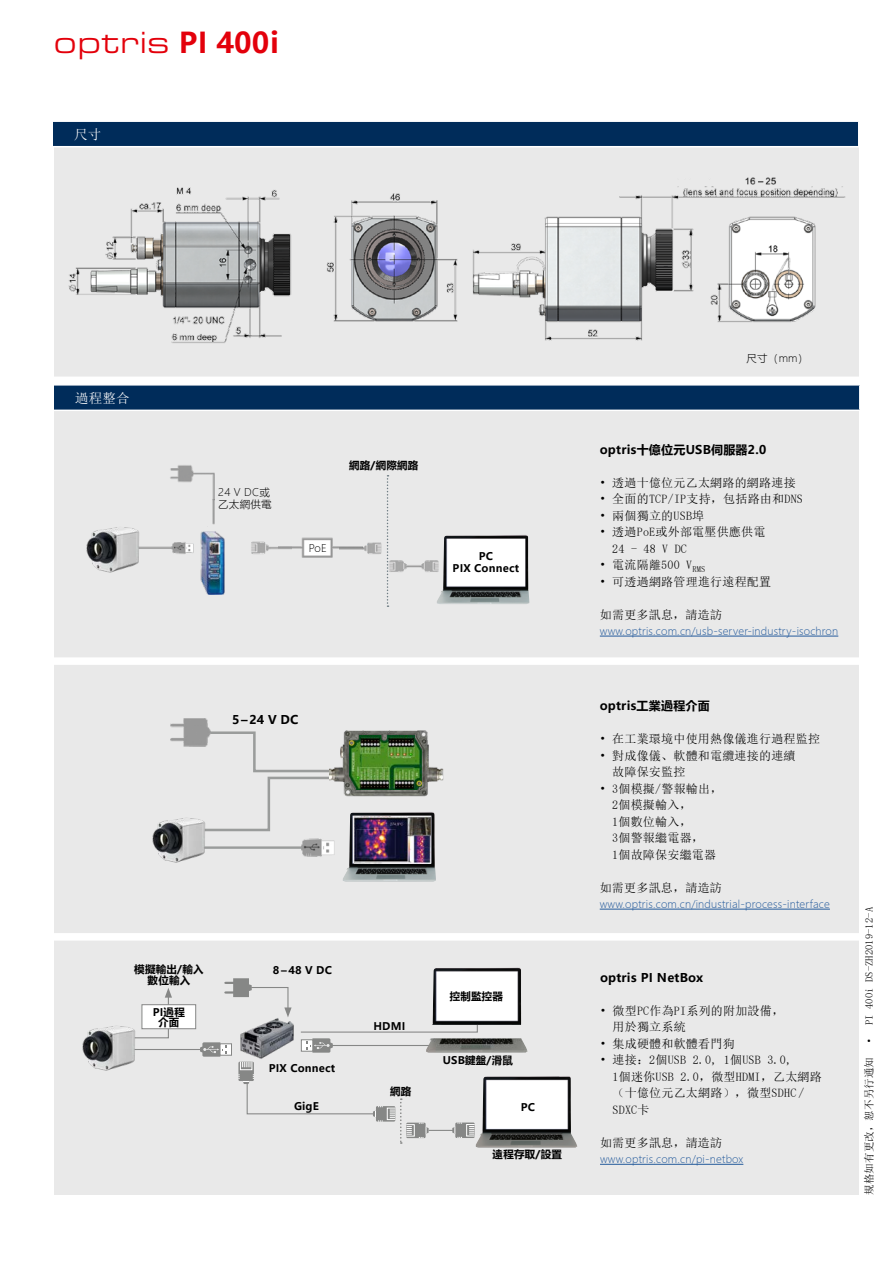
<style>
.page{position:relative;width:893px;height:1263px;background:#fff}
.page>*{position:absolute;margin:0;border:0;box-sizing:border-box;transform-origin:0 0}
.t1{font:31.5px "Eurostile Ext";letter-spacing:.02em;color:#e3000b}
.t2{font:13.5px "Sim Sun";letter-spacing:.01em;color:#fff}
.t3{font:12px/16.5px "Sim Sun";letter-spacing:.02em;color:#000}
.t4{font:700 12px "Microsoft Ya Hei";letter-spacing:.02em;color:#000}
.t5{font:300 10.5px "Microsoft Ya Hei";letter-spacing:.02em;color:#22599b}
.t6{font:700 10.5px/10.5px "Microsoft Ya Hei";letter-spacing:.02em;color:#000;text-align:center}
.t7{font:10.5px "Sim Sun";letter-spacing:.01em;color:#000}
.t8{font:300 10.5px/12px "Microsoft Ya Hei";letter-spacing:.02em;color:#000}
.s1{font-family:"Microsoft Ya Hei";font-weight:700;font-size:28.5px}
</style>
<div class="page">
<div style="left:54px;top:140px;width:805px;height:1055px;background:#e9e9e9"></div>
<div style="left:53px;top:121px;width:806px;height:26px;background:#002c5a"></div>
<hr style="left:53px;top:120px;width:806px;height:2px;background:#fff">
<svg style="left:858px;top:122px;width:1px;height:24px"></svg>
<hr style="left:53px;top:146px;width:806px;height:1px;background:#fff">
<div style="left:54px;top:385px;width:806px;height:25px;background:#002c5a"></div>
<hr style="left:54px;top:384px;width:806px;height:2px;background:#fff">
<svg style="left:859px;top:386px;width:1px;height:24px"></svg>
<hr style="left:54px;top:410px;width:806px;height:1px;background:#fff">
<div style="left:40px;top:377px;width:821px;height:7px;background:#fff"></div>
<div style="left:47px;top:657px;width:821px;height:8px;background:#fff"></div>
<div style="left:44px;top:933px;width:821px;height:7px;background:#fff"></div>
<img style="left:475px;top:1076px;width:102px;height:71px">
<img style="left:239px;top:1018px;width:55px;height:44px">
<svg style="left:224px;top:978px;width:68px;height:39px"></svg>
<hr style="left:132px;top:1049px;width:88px;height:1px;background:#868786">
<svg style="left:226px;top:1043px;width:6px;height:12px"></svg>
<svg style="left:200px;top:1042px;width:26px;height:15px"></svg>
<hr style="left:429px;top:1130px;width:30px;height:1px;background:#868786">
<svg style="left:452px;top:1122px;width:23px;height:16px"></svg>
<img style="left:432px;top:967px;width:89px;height:58px">
<img style="left:478px;top:1038px;width:50px;height:14px">
<svg style="left:300px;top:1024px;width:178px;height:29px"></svg>
<svg style="left:238px;top:1062px;width:191px;height:82px"></svg>
<svg style="left:145px;top:988px;width:27px;height:51px"></svg>
<div style="left:141px;top:1004px;width:55px;height:25px;background:#fff;border:1px solid #868786"></div>
<img style="left:437px;top:535px;width:92px;height:69px">
<svg style="left:387px;top:475px;width:1px;height:132px"></svg>
<img style="left:388px;top:504px;width:54px;height:86px">
<img style="left:291px;top:537px;width:48px;height:21px">
<img style="left:339px;top:542px;width:43px;height:12px">
<img style="left:251px;top:541px;width:40px;height:13px">
<img style="left:170px;top:465px;width:45px;height:34px">
<div style="left:171px;top:491px;width:40px;height:34px;background:#e9e9e9"></div>
<img style="left:212px;top:499px;width:3px;height:26px">
<img style="left:200px;top:531px;width:25px;height:64px">
<img style="left:149px;top:542px;width:45px;height:12px">
<svg style="left:196px;top:730px;width:134px;height:102px"></svg>
<img style="left:302px;top:838px;width:33px;height:19px">
<img style="left:170px;top:718px;width:40px;height:28px">
<img style="left:330px;top:730px;width:114px;height:67px">
<img style="left:346px;top:735px;width:79px;height:55px">
<hr style="left:199px;top:846px;width:103px;height:3px;background:#9a9c9b">
<img style="left:86px;top:527px;width:63px;height:46px">
<img style="left:343px;top:812px;width:93px;height:69px">
<img style="left:354px;top:816px;width:76px;height:48px">
<img style="left:68px;top:177px;width:778px;height:166px">
<img style="left:152px;top:812px;width:62px;height:51px">
<img style="left:82px;top:1020px;width:63px;height:51px">
<hr style="left:600px;top:1164px;width:143px;height:1px;background:#22599b">
<hr style="left:600px;top:909px;width:230px;height:1px;background:#22599b">
<hr style="left:600px;top:636px;width:238px;height:1px;background:#22599b">
<h1 class="t1" style="left:54px;top:20px;width:226px">optris <span class="s1">PI 400i</span></h1>
<p class="t2" style="left:74px;top:128px;width:29px">尺寸</p>
<p class="t2" style="left:75px;top:391px;width:56px">過程整合</p>
<p class="t8" style="left:218px;top:486px;width:55px">24 V DC或乙太網供電</p>
<p class="t6" style="left:349px;top:459px;width:71px">網路/網際網路</p>
<p class="t8" style="left:309px;top:542px;width:19px">PoE</p>
<p class="t6" style="left:453px;top:550px;width:68px;line-height:12px">PC<br>PIX Connect</p>
<p class="t4" style="left:232px;top:711px;width:68px">5–24 V DC</p>
<p class="t6" style="left:134px;top:964px;width:71px">模擬輸出/輸入</p>
<p class="t6" style="left:273px;top:964px;width:60px">8 – 48 V DC</p>
<p class="t6" style="left:148px;top:974px;width:44px">數位輸入</p>
<p class="t6" style="left:153px;top:1006px;width:34px">PI過程介面</p>
<p class="t6" style="left:269px;top:1063px;width:68px">PIX Connect</p>
<p class="t6" style="left:294px;top:1101px;width:26px">GigE</p>
<p class="t6" style="left:373px;top:1020px;width:33px">HDMI</p>
<p class="t6" style="left:390px;top:1086px;width:23px">網路</p>
<p class="t6" style="left:450px;top:991px;width:55px">控制監控器</p>
<p class="t6" style="left:443px;top:1054px;width:72px">USB鍵盤/滑鼠</p>
<p class="t6" style="left:521px;top:1101px;width:16px">PC</p>
<p class="t6" style="left:493px;top:1149px;width:71px">遠程存取/設置</p>
<p class="t8" style="left:746px;top:352px;width:63px">尺寸（mm）</p>
<p class="t4" style="left:600px;top:441px;width:168px">optris十億位元USB伺服器2.0</p>
<p class="t3" style="left:600px;top:474px;width:197px">• 透過十億位元乙太網路的網路連接</p>
<p class="t3" style="left:600px;top:491px;width:205px">• 全面的TCP/IP支持，包括路由和DNS</p>
<p class="t3" style="left:600px;top:507px;width:106px">• 兩個獨立的USB埠</p>
<p class="t3" style="left:612px;top:524px;width:155px;text-indent:-12px">• 透過PoE或外部電壓供應供電<br>24 - 48 V DC</p>
<p class="t3" style="left:600px;top:557px;width:107px">• 電流隔離500 V<sub>RMS</sub></p>
<p class="t3" style="left:600px;top:573px;width:173px">• 可透過網路管理進行遠程配置</p>
<p class="t3" style="left:600px;top:606px;width:124px">如需更多訊息，請造訪</p>
<p class="t5" style="left:600px;top:624px;width:240px">www.optris.com.cn/usb-server-industry-isochron</p>
<p class="t4" style="left:600px;top:697px;width:112px">optris工業過程介面</p>
<p class="t3" style="left:600px;top:731px;width:222px">• 在工業環境中使用熱像儀進行過程監控</p>
<p class="t3" style="left:612px;top:747px;width:185px;text-indent:-12px">• 對成像儀、軟體和電纜連接的連續故障保安監控</p>
<p class="t3" style="left:612px;top:780px;width:112px;text-indent:-12px">• 3個模擬/警報輸出，<br>2個模擬輸入，<br>1個數位輸入，<br>3個警報繼電器，<br>1個故障保安繼電器</p>
<p class="t3" style="left:600px;top:879px;width:124px">如需更多訊息，請造訪</p>
<p class="t5" style="left:600px;top:897px;width:232px">www.optris.com.cn/industrial-process-interface</p>
<p class="t4" style="left:600px;top:969px;width:105px">optris PI NetBox</p>
<p class="t3" style="left:612px;top:1002px;width:173px;text-indent:-12px">• 微型PC作為PI系列的附加設備，用於獨立系統</p>
<p class="t3" style="left:600px;top:1035px;width:136px">• 集成硬體和軟體看門狗</p>
<p class="t3" style="left:612px;top:1052px;width:211px;text-indent:-12px">• 連接：2個USB 2.0, 1個USB 3.0,<br>1個迷你USB 2.0，微型HDMI，乙太網路（十億位元乙太網路），微型SDHC /<br>SDXC卡</p>
<p class="t3" style="left:600px;top:1134px;width:124px">如需更多訊息，請造訪</p>
<p class="t5" style="left:600px;top:1152px;width:145px">www.optris.com.cn/pi-netbox</p>
<p class="t7" style="left:864px;top:1195px;width:289px;rotate:-90deg">規格如有更改，恕不另行通知 · PI 400i DS-ZH2019-12-A</p>
</div>
